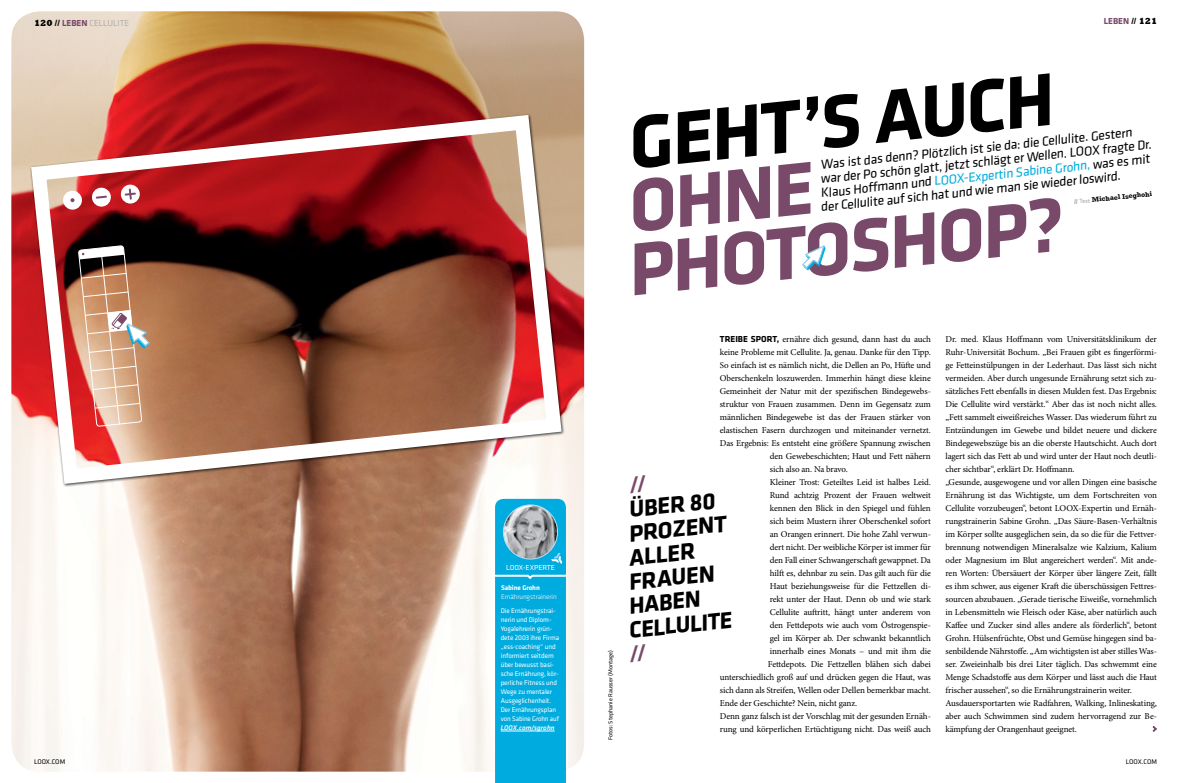
<style>
.page{position:relative;width:1191px;height:783px;background:#fff}
.page>*{position:absolute;margin:0;border:0;box-sizing:border-box;transform-origin:0 0}
.t1{font:700 77px/63px "Klavika";color:#79496a}
.t2{font:700 77px "Klavika";color:#000}
.t3{font:700 24px "Klavika";color:#000}
.t4{font:13.5px/14px "Klavika";color:#000}
.t5{font:9px/13px "Minion Pro";letter-spacing:-.01em;color:#000}
.t6{font:300 9px "Klavika";color:#9b9da0}
.t7{font:700 9px "Klavika";color:#79496a}
.t8{font:7.5px "Klavika";color:#fff}
.t9{font:7px/9px "Klavika";letter-spacing:-.01em;color:#fff}
.t10{font:700 7px "Rockwell";color:#000}
.t11{font:300 7px "Klavika";letter-spacing:-.01em;color:#fff}
.t12{font:7px "Klavika";letter-spacing:-.01em;color:#000}
.t13{font:italic 500 7px "Klavika";letter-spacing:.005em;color:#fff}
.t14{font:700 7px "Klavika";color:#fff}
.t15{font:6px "Klavika";color:#000}
.s1{font-family:"Rockwell";font-weight:800;color:#000}
.s2{font-weight:700;color:#79496a}
.s3{color:#00abdf}
.s4{font-weight:800;font-size:6.8px;color:#9b9da0}
.s5{font-family:"Klavika";font-weight:400;font-size:6px;color:#9b9da0}
.s6{font-family:"Klavika";font-weight:700}
</style>
<div class="page">
<svg style="left:1152px;top:725px;width:5px;height:7px"></svg>
<img style="left:11px;top:11px;width:573px;height:760px">
<svg style="left:23px;top:107px;width:546px;height:384px;background:#a45f54"></svg>
<svg style="left:63px;top:190px;width:19px;height:20px"></svg>
<svg style="left:91px;top:187px;width:20px;height:20px"></svg>
<svg style="left:120px;top:184px;width:20px;height:20px"></svg>
<svg style="left:78px;top:229px;width:72px;height:213px;background:#b6856f"></svg>
<svg style="left:493px;top:498px;width:75px;height:284px;background:#27b1dc"></svg>
<svg style="left:802px;top:245px;width:23px;height:25px"></svg>
<p class="t6" style="left:34px;top:18px;width:97px"><span class="s1">120 //</span> <span class="s2">LEBEN</span> Cellulite</p>
<p class="t12" style="left:34px;top:757px;width:33px">loox.com</p>
<p class="t8" style="left:506px;top:563px;width:33px">loox-Experte</p>
<p class="t14" style="left:501px;top:584px;width:40px">SABINE GROHN</p>
<p class="t11" style="left:501px;top:593px;width:57px">Ernährungstrainerin</p>
<p class="t9" style="left:501px;top:606px;width:60px">Die Ernährungstrai&shy;nerin und Diplom-<br>Yogalehrerin grün&shy;dete 2003 ihre Firma „ess-coaching“ und informiert seitdem über bewusst basi&shy;sche Ernährung, kör&shy;perliche Fitness und<br>Wege zu mentaler<br>Ausgeglichenheit.<br>Der Ernährungsplan von Sabine Grohn auf</p>
<p class="t13" style="left:501px;top:723px;width:55px">LOOX.com/sgrohn</p>
<p class="t7" style="left:1103px;top:16px;width:55px">LEBEN <span class="s1">// 121</span></p>
<h1 class="t2" style="left:622px;top:102px;width:429px;rotate:-6deg">GEHT’S AUCH</h1>
<h3 class="t4" style="left:818px;top:158px;width:316px;rotate:-6deg">Was ist das denn? Plötzlich ist sie da: die Cellulite. Gestern war der Po schön glatt, jetzt schlägt er Wellen. LOOX</h3>
<h3 class="t4" style="left:1101px;top:142px;width:51px;rotate:-6deg">fragte Dr.</h3>
<h3 class="t4" style="left:818px;top:186px;width:334px;text-indent:145px;rotate:-6deg"><span class="s3">-Expertin Sabine Grohn,</span> was es mit der Cellulite auf sich hat und wie man sie wieder loswird.</h3>
<h1 class="t1" style="left:617px;top:178px;width:438px;rotate:-6deg">OHNE<br>PHOTOSHOP?</h1>
<h3 class="t4" style="left:820px;top:186px;width:124px;rotate:-6deg">Klaus Hoff mann und <span class="s3">LOOX</span></h3>
<p class="t10" style="left:1073px;top:197px;width:80px;rotate:-6deg"><span class="s4">//</span> <span class="s5">Text</span> Michael Iseghohi</p>
<p class="t15" style="left:607px;top:740px;width:92px;rotate:-90deg">Fotos: Stephanie Rausser (Montage)</p>
<p class="t5" style="left:720px;top:332px;width:212px"><span class="s6">TREIBE SPORT,</span> ernähre dich gesund, dann hast du auch</p>
<p class="t5" style="left:720px;top:345px;width:213px">keine Probleme mit Cellulite. Ja, genau. Danke für den Tipp.</p>
<p class="t5" style="left:720px;top:358px;width:212px">So einfach ist es nämlich nicht, die Dellen an Po, Hüfte und</p>
<p class="t5" style="left:720px;top:371px;width:212px">Oberschenkeln loszuwerden. Immerhin hängt diese kleine</p>
<p class="t5" style="left:720px;top:384px;width:212px">Gemeinheit der Natur mit der spezifischen Bindegewebs-</p>
<p class="t5" style="left:720px;top:397px;width:212px">struktur von Frauen zusammen. Denn im Gegensatz zum</p>
<p class="t5" style="left:720px;top:410px;width:212px">männlichen Bindegewebe ist das der Frauen stärker von</p>
<p class="t5" style="left:720px;top:423px;width:212px">elastischen Fasern durchzogen und miteinander vernetzt.</p>
<p class="t5" style="left:720px;top:436px;width:212px">Das Ergebnis: Es entsteht eine größere Spannung zwischen</p>
<p class="t5" style="left:770px;top:449px;width:162px">den Gewebeschichten; Haut und Fett nähern</p>
<p class="t5" style="left:770px;top:462px;width:79px">sich also an. Na bravo.</p>
<p class="t5" style="left:770px;top:475px;width:163px">Kleiner Trost: Geteiltes Leid ist halbes Leid.</p>
<p class="t5" style="left:770px;top:488px;width:163px">Rund achtzig Prozent der Frauen weltweit</p>
<p class="t5" style="left:770px;top:501px;width:163px">kennen den Blick in den Spiegel und fühlen</p>
<p class="t5" style="left:770px;top:514px;width:162px">sich beim Mustern ihrer Oberschenkel sofort</p>
<p class="t5" style="left:770px;top:527px;width:163px">an Orangen erinnert. Die hohe Zahl verwun-</p>
<p class="t5" style="left:770px;top:540px;width:163px">dert nicht. Der weibliche Körper ist immer für</p>
<p class="t5" style="left:770px;top:553px;width:163px">den Fall einer Schwangerschaft gewappnet. Da</p>
<p class="t5" style="left:770px;top:566px;width:162px">hilft es, dehnbar zu sein. Das gilt auch für die</p>
<p class="t5" style="left:770px;top:579px;width:163px">Haut beziehungsweise für die Fettzellen di-</p>
<p class="t5" style="left:770px;top:592px;width:162px">rekt unter der Haut. Denn ob und wie stark</p>
<p class="t5" style="left:770px;top:605px;width:162px">Cellulite auftritt, hängt unter anderem von</p>
<p class="t5" style="left:770px;top:618px;width:163px">den Fettdepots wie auch vom Östrogenspie-</p>
<p class="t5" style="left:770px;top:631px;width:162px">gel im Körper ab. Der schwankt bekanntlich</p>
<p class="t5" style="left:770px;top:644px;width:163px">innerhalb eines Monats – und mit ihm die</p>
<p class="t5" style="left:768px;top:657px;width:165px">Fettdepots. Die Fettzellen blähen sich dabei</p>
<p class="t5" style="left:720px;top:670px;width:212px">unterschiedlich groß auf und drücken gegen die Haut, was</p>
<p class="t5" style="left:720px;top:683px;width:213px">sich dann als Streifen, Wellen oder Dellen bemerkbar macht.</p>
<p class="t5" style="left:720px;top:696px;width:139px">Ende der Geschichte? Nein, nicht ganz.</p>
<p class="t5" style="left:720px;top:709px;width:212px">Denn ganz falsch ist der Vorschlag mit der gesunden Ernäh-</p>
<p class="t5" style="left:720px;top:722px;width:213px">rung und körperlichen Ertüchtigung nicht. Das weiß auch</p>
<h2 class="t3" style="left:627px;top:496px;width:88px;rotate:-6deg">ÜBER 80</h2>
<h2 class="t3" style="left:627px;top:520px;width:99px;rotate:-6deg">PROZENT</h2>
<h2 class="t3" style="left:627px;top:544px;width:68px;rotate:-6deg">ALL ER</h2>
<h2 class="t3" style="left:627px;top:568px;width:87px;rotate:-6deg">FRAUEN</h2>
<h2 class="t3" style="left:627px;top:593px;width:73px;rotate:-6deg">HABEN</h2>
<h2 class="t3" style="left:627px;top:617px;width:105px;rotate:-6deg">CELL ULITE</h2>
<p class="t5" style="left:945px;top:332px;width:213px">Dr. med. Klaus Hoffmann vom Universitätsklinikum der Ruhr-Universität Bochum. „Bei Frauen gibt es fingerförmi&shy;ge Fetteinstülpungen in der Lederhaut. Das lässt sich nicht vermeiden. Aber durch ungesunde Ernährung setzt sich zu&shy;sätzliches Fett ebenfalls in diesen Mulden fest. Das Ergebnis:<br>Die Cellulite wird verstärkt.“ Aber das ist noch nicht alles. „Fett sammelt eiweißreiches Wasser. Das wiederum führt zu Entzündungen im Gewebe und bildet neuere und dickere Bindegewebszüge bis an die oberste Hautschicht. Auch dort lagert sich das Fett ab und wird unter der Haut noch deutli&shy;cher sichtbar“, erklärt Dr. Hoffmann.<br>„Gesunde, ausgewogene und vor allen Dingen eine basische Ernährung ist das Wichtigste, um dem Fortschreiten von Cellulite vorzubeugen“, betont LOOX-Expertin und Ernäh&shy;rungstrainerin Sabine Grohn. „Das Säure-Basen-Verhältnis im Körper sollte ausgeglichen sein, da so die für die Fettver&shy;brennung notwendigen Mineralsalze wie Kalzium, Kalium oder Magnesium im Blut angereichert werden“. Mit ande&shy;ren Worten: Übersäuert der Körper über längere Zeit, fällt es ihm schwer, aus eigener Kraft die überschüssigen Fettres&shy;sourcen abzubauen. „Gerade tierische Eiweiße, vornehmlich in Lebensmitteln wie Fleisch oder Käse, aber natürlich auch Kaffee und Zucker sind alles andere als förderlich“, betont Grohn. Hülsenfrüchte, Obst und Gemüse hingegen sind ba&shy;senbildende Nährstoffe. „Am wichtigsten ist aber stilles Was&shy;ser. Zweieinhalb bis drei Liter täglich. Das schwemmt eine Menge Schadstoffe aus dem Körper und lässt auch die Haut frischer aussehen“, so die Ernährungstrainerin weiter.<br>Ausdauersportarten wie Radfahren, Walking, Inlineskating, aber auch Schwimmen sind zudem hervorragend zur Be&shy;kämpfung der Orangenhaut geeignet.</p>
<p class="t12" style="left:1125px;top:757px;width:33px">loox.com</p>
</div>
